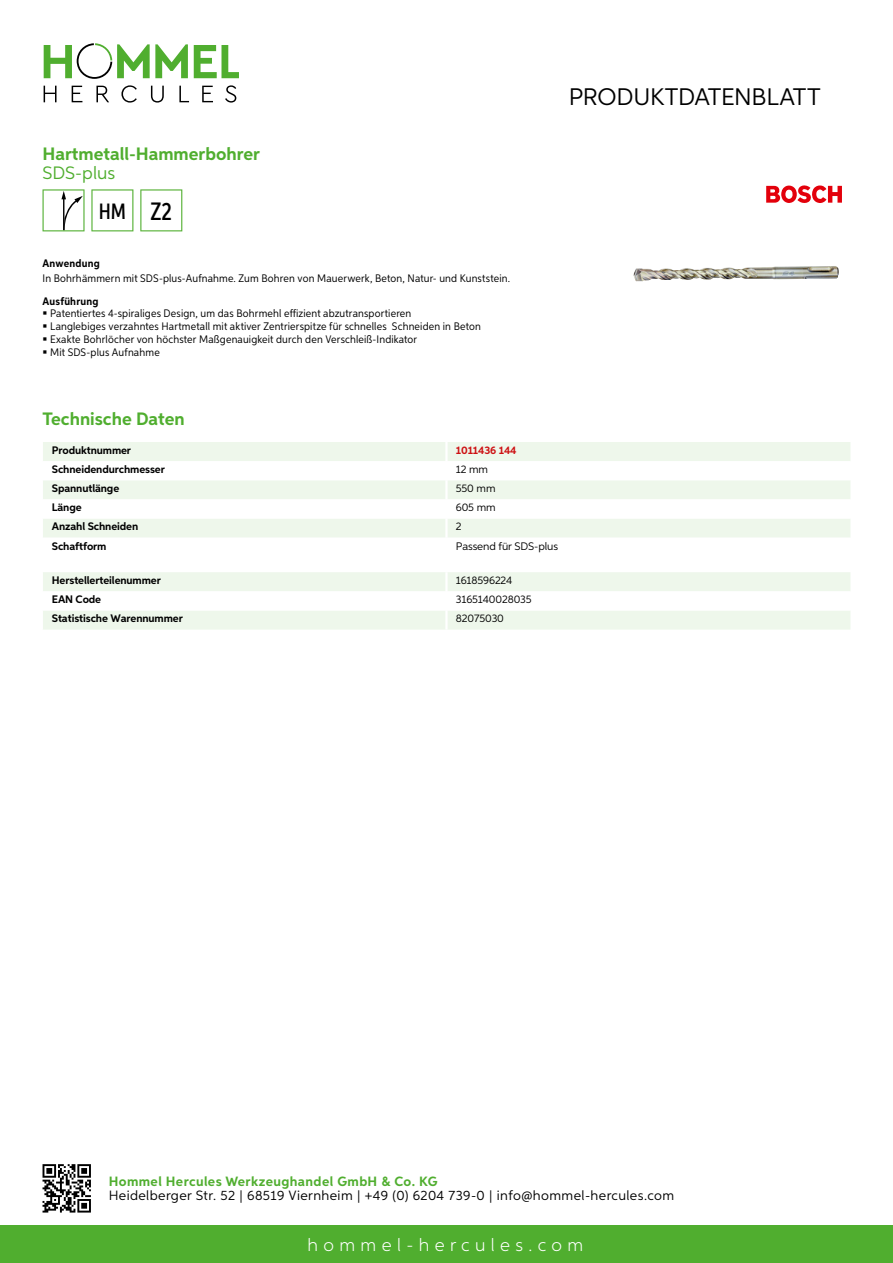
<style>
.page{position:relative;width:893px;height:1263px;background:#fff}
.page>*{position:absolute;margin:0;border:0;box-sizing:border-box;transform-origin:0 0}
.t1{font:24px "Aspira";letter-spacing:-.01em;color:#000}
.t2{font:500 22.2px "Aspira XX Nar";color:#000}
.t3{font:700 18px "Aspira";color:#50ae2f}
.t4{font:300 18px "Aspira";letter-spacing:.3em;color:#fff}
.t5{font:18px "Aspira";color:#50ae2f}
.t6{font:13.5px "Aspira";letter-spacing:.03em;color:#000}
.t7{font:700 13.5px "Aspira";letter-spacing:.03em;color:#50ae2f}
.t8{font:10.95px/12.8px "Aspira Nar";letter-spacing:.015em;color:#000}
.t9{font:700 10.95px "Aspira";letter-spacing:-.01em;color:#000}
.t10{font:10.95px "Aspira";letter-spacing:-.01em;color:#000}
.t11{font:700 10.95px "Aspira Nar";letter-spacing:.02em;color:#000}
.t12{font:700 10.95px "Aspira";letter-spacing:-.01em;color:#cd1013}
.s1{font-size:25.2px}
</style>
<div class="page">
<div style="left:0;top:1226px;width:893px;height:37px;background:#50ae2f"></div>
<svg style="left:43px;top:1164px;width:48px;height:48px"></svg>
<svg style="left:194px;top:45px;width:45px;height:33px"></svg>
<svg style="left:44px;top:43px;width:144px;height:36px"></svg>
<svg style="left:44px;top:86px;width:13px;height:16px"></svg>
<svg style="left:72px;top:86px;width:10px;height:16px"></svg>
<svg style="left:96px;top:86px;width:13px;height:16px"></svg>
<svg style="left:121px;top:85px;width:16px;height:18px"></svg>
<svg style="left:151px;top:86px;width:13px;height:17px"></svg>
<svg style="left:179px;top:86px;width:10px;height:16px"></svg>
<svg style="left:202px;top:86px;width:11px;height:16px"></svg>
<svg style="left:225px;top:85px;width:11px;height:18px"></svg>
<div style="left:43px;top:442px;width:807px;height:19px;background:#eef7eb"></div>
<svg style="left:43px;top:480px;width:807px;height:57px;fill:#eef7eb"></svg>
<hr style="left:445px;top:442px;width:3px;height:19px;background:#fff">
<hr style="left:445px;top:480px;width:3px;height:19px;background:#fff">
<hr style="left:445px;top:499px;width:3px;height:19px;background:#fff">
<hr style="left:445px;top:518px;width:3px;height:20px;background:#fff">
<svg style="left:43px;top:572px;width:807px;height:58px"></svg>
<hr style="left:445px;top:610px;width:3px;height:20px;background:#fff">
<svg style="left:43px;top:189px;width:42px;height:42px"></svg>
<svg style="left:91px;top:189px;width:42px;height:42px"></svg>
<svg style="left:140px;top:189px;width:42px;height:42px"></svg>
<img style="left:634px;top:266px;width:205px;height:15px">
<svg style="left:766px;top:185px;width:76px;height:18px"></svg>
<h3 class="t3" style="left:43px;top:142px;width:219px">Hartmetall-Hammerbohrer</h3>
<h3 class="t5" style="left:43px;top:162px;width:74px">SDS-plus</h3>
<h2 class="t2" style="left:99px;top:197px;width:75px">HM <span class="s1">Z2</span></h2>
<p class="t11" style="left:43px;top:257px;width:59px">Anwendung</p>
<p class="t8" style="left:43px;top:272px;width:469px">In Bohrhämmern mit SDS-plus-Aufnahme. Zum Bohren von Mauerwerk, Beton, Natur- und Kunststein.</p>
<p class="t11" style="left:43px;top:294px;width:58px">Ausführung</p>
<p class="t8" style="left:50px;top:307px;width:432px">Patentiertes 4-spiraliges Design, um das Bohrmehl effizient abzutransportieren<br>Langlebiges verzahntes Hartmetall mit aktiver Zentrierspitze für schnelles Schneiden in Beton Exakte Bohrlöcher von höchster Maßgenauigkeit durch den Verschleiß-Indikator<br>Mit SDS-plus Aufnahme</p>
<h1 class="t1" style="left:569px;top:82px;width:253px">Produktdatenblatt</h1>
<h3 class="t3" style="left:43px;top:408px;width:144px">Technische Daten</h3>
<p class="t9" style="left:52px;top:443px;width:81px">Produktnummer</p>
<p class="t12" style="left:456px;top:443px;width:62px">1011436 144</p>
<p class="t9" style="left:52px;top:463px;width:115px">Schneidendurchmesser</p>
<p class="t10" style="left:456px;top:463px;width:34px">12 mm</p>
<p class="t9" style="left:52px;top:482px;width:69px">Spannutlänge</p>
<p class="t10" style="left:456px;top:482px;width:41px">550 mm</p>
<p class="t9" style="left:52px;top:501px;width:31px">Länge</p>
<p class="t10" style="left:456px;top:501px;width:41px">605 mm</p>
<p class="t9" style="left:52px;top:520px;width:88px">Anzahl Schneiden</p>
<p class="t10" style="left:456px;top:520px;width:7px">2</p>
<p class="t9" style="left:52px;top:539px;width:56px">Schaftform</p>
<p class="t10" style="left:456px;top:539px;width:104px">Passend für SDS-plus</p>
<p class="t9" style="left:52px;top:574px;width:111px">Herstellerteilenummer</p>
<p class="t10" style="left:456px;top:574px;width:58px">1618596224</p>
<p class="t9" style="left:52px;top:593px;width:51px">EAN Code</p>
<p class="t10" style="left:456px;top:593px;width:77px">3165140028035</p>
<p class="t9" style="left:52px;top:612px;width:132px">Statistische Warennummer</p>
<p class="t10" style="left:456px;top:612px;width:50px">82075030</p>
<p class="t7" style="left:109px;top:1172px;width:330px">Hommel Hercules Werkzeughandel GmbH &amp; Co. KG</p>
<p class="t6" style="left:109px;top:1187px;width:567px">Heidelberger Str. 52 | 68519 Viernheim | +49 (0) 6204 739-0 | info@hommel-hercules.com</p>
<h3 class="t4" style="left:307px;top:1234px;width:277px">hommel-hercules.com</h3>
</div>
